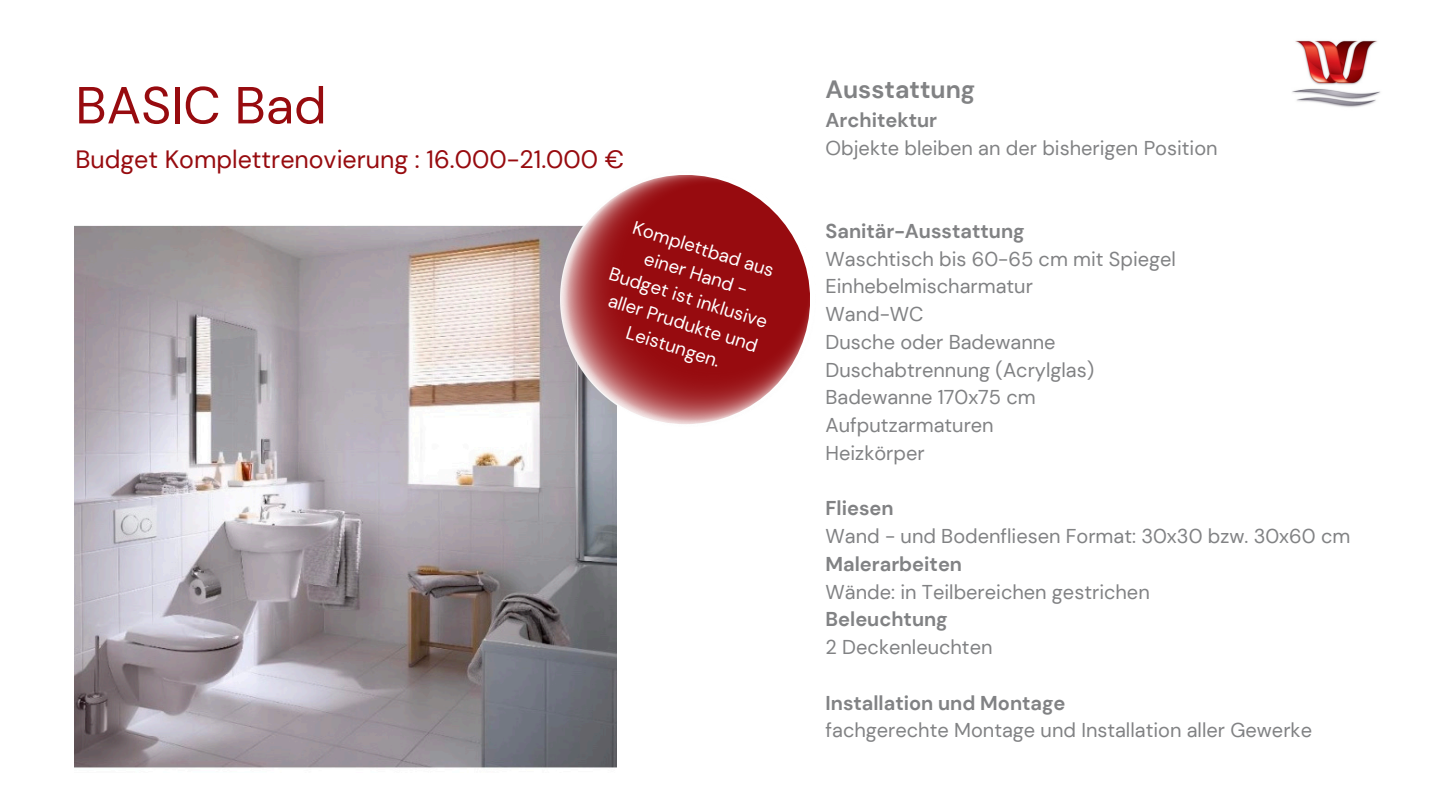
<style>
.page{position:relative;width:1440px;height:810px;background:#fff}
.page>*{position:absolute;margin:0;border:0;box-sizing:border-box;transform-origin:0 0}
.t1{font:52px "DM Sans";color:#970b0f}
.t2{font:25px "DM Sans";color:#970b0f}
.t3{font:700 25px "DM Sans";color:#818284}
.t4{font:20px "DM Sans";color:#818284}
.t5{font:700 20px "DM Sans";color:#818284}
.t6{font:18.5px/25.5px "DM Sans";color:#fff;text-align:center}
</style>
<div class="page">
<img style="left:1292px;top:40px;width:88px;height:67px">
<img style="left:75px;top:225px;width:541px;height:543px">
<img style="left:561px;top:175px;width:249px;height:251px">
<p class="t1" style="left:75px;top:72px;width:253px">BASIC Bad</p>
<p class="t2" style="left:75px;top:143px;width:550px">Budget Komplettrenovierung : 16.000-21.000 €</p>
<p class="t6" style="left:637px;top:215px;width:148px;rotate:17deg">Komplettbad aus</p>
<p class="t6" style="left:649px;top:246px;width:108px;rotate:17deg">einer Hand -</p>
<p class="t6" style="left:613px;top:262px;width:166px;rotate:17deg">Budget ist inklusive</p>
<p class="t6" style="left:613px;top:288px;width:157px;rotate:17deg">aller Prudukte und<br>Leistungen.</p>
<p class="t3" style="left:826px;top:73px;width:151px">Ausstattung</p>
<p class="t5" style="left:826px;top:107px;width:113px">Architektur</p>
<p class="t4" style="left:826px;top:135px;width:394px">Objekte bleiben an der bisherigen Position</p>
<p class="t5" style="left:826px;top:218px;width:201px">Sanitär-Ausstattung</p>
<p class="t4" style="left:826px;top:246px;width:352px">Waschtisch bis 60-65 cm mit Spiegel</p>
<p class="t4" style="left:826px;top:274px;width:209px">Einhebelmischarmatur</p>
<p class="t4" style="left:826px;top:301px;width:100px">Wand-WC</p>
<p class="t4" style="left:826px;top:329px;width:232px">Dusche oder Badewanne</p>
<p class="t4" style="left:826px;top:357px;width:270px">Duschabtrennung (Acrylglas)</p>
<p class="t4" style="left:826px;top:385px;width:212px">Badewanne 170x75 cm</p>
<p class="t4" style="left:826px;top:412px;width:170px">Aufputzarmaturen</p>
<p class="t4" style="left:826px;top:440px;width:101px">Heizkörper</p>
<p class="t5" style="left:826px;top:496px;width:70px">Fliesen</p>
<p class="t4" style="left:826px;top:523px;width:526px">Wand - und Bodenfliesen Format: 30x30 bzw. 30x60 cm</p>
<p class="t5" style="left:826px;top:551px;width:138px">Malerarbeiten</p>
<p class="t4" style="left:826px;top:579px;width:326px">Wände: in Teilbereichen gestrichen</p>
<p class="t5" style="left:826px;top:607px;width:124px">Beleuchtung</p>
<p class="t4" style="left:826px;top:634px;width:168px">2 Deckenleuchten</p>
<p class="t5" style="left:826px;top:690px;width:241px">Installation und Montage</p>
<p class="t4" style="left:826px;top:718px;width:488px">fachgerechte Montage und Installation aller Gewerke</p>
</div>
